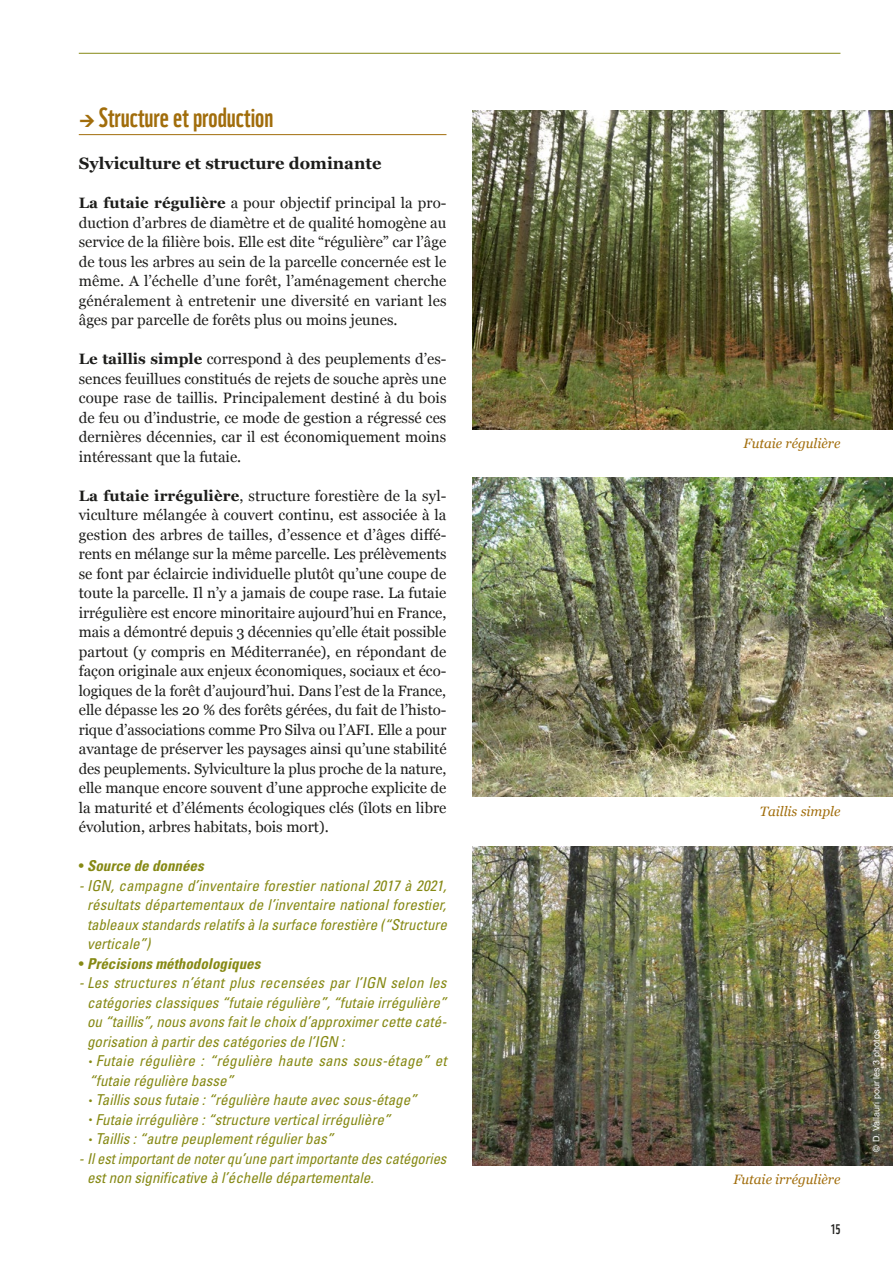
<style>
.page{position:relative;width:893px;height:1263px;background:#fff}
.page>*{position:absolute;margin:0;border:0;box-sizing:border-box;transform-origin:0 0}
.t1{font:27px "WWF";color:#a16d0b}
.t2{font:700 16.5px "Georgia";color:#1d1d1b}
.t3{font:15px/19.5px "Georgia";color:#1d1d1b;text-align:justify}
.t4{font:italic condensed 15px/19.5px "Univers";color:#868914;text-align:justify}
.t5{font:italic 700 condensed 15px "Univers";color:#868914}
.t6{font:italic 13.5px "Georgia";color:#a16d0b}
.t7{font:13.5px "WWF";color:#1d1d1b}
.t8{font:9px "Arial";color:#fff}
.s1{font-weight:700}
.s2{font-weight:400;font-style:normal}
.s3{font-style:normal;font-size:9px}
</style>
<div class="page">
<hr style="left:79px;top:53px;width:761px;height:1px;background:#868914">
<hr style="left:79px;top:134px;width:367px;height:1px;background:#a16d0b">
<img style="left:473px;top:111px;width:420px;height:318px">
<img style="left:473px;top:478px;width:420px;height:319px">
<img style="left:473px;top:846px;width:420px;height:319px">
<h1 class="t1" style="left:99px;top:96px;width:176px">Structure et production</h1>
<p class="t2" style="left:79px;top:151px;width:304px">Sylviculture et structure dominante</p>
<p class="t3" style="left:79px;top:192px;width:369px"><span class="s1">La futaie régulière</span> a pour objectif principal la pro&shy;duction d’arbres de diamètre et de qualité homogène au service de la filière bois. Elle est dite “régulière” car l’âge de tous les arbres au sein de la parcelle concernée est le même. A l’échelle d’une forêt, l’aménagement cherche généralement à entretenir une diversité en variant les âges par parcelle de forêts plus ou moins jeunes.</p>
<p class="t3" style="left:79px;top:348px;width:369px"><span class="s1">Le taillis simple</span> correspond à des peuplements d’es&shy;sences feuillues constitués de rejets de souche après une coupe rase de taillis. Principalement destiné à du bois de feu ou d’industrie, ce mode de gestion a régressé ces dernières décennies, car il est économiquement moins intéressant que la futaie.</p>
<p class="t3" style="left:79px;top:485px;width:369px"><span class="s1">La futaie irrégulière</span>, structure forestière de la syl&shy;viculture mélangée à couvert continu, est associée à la gestion des arbres de tailles, d’essence et d’âges diffé&shy;rents en mélange sur la même parcelle. Les prélèvements se font par éclaircie individuelle plutôt qu’une coupe de toute la parcelle. Il n’y a jamais de coupe rase. La futaie irrégulière est encore minoritaire aujourd’hui en France, mais a démontré depuis 3 décennies qu’elle était possible partout (y compris en Méditerranée), en répondant de façon originale aux enjeux économiques, sociaux et éco&shy;logiques de la forêt d’aujourd’hui. Dans l’est de la France, elle dépasse les 20 % des forêts gérées, du fait de l’histo&shy;rique d’associations comme Pro Silva ou l’AFI. Elle a pour avantage de préserver les paysages ainsi qu’une stabilité des peuplements. Sylviculture la plus proche de la nature, elle manque encore souvent d’une approche explicite de la maturité et d’éléments écologiques clés (îlots en libre évolution, arbres habitats, bois mort).</p>
<p class="t5" style="left:79px;top:856px;width:126px"><span class="s2">•</span> Source de données</p>
<p class="t4" style="left:87px;top:875px;width:361px;text-indent:-8px">- IGN, campagne d’inventaire forestier national 2017 à 2021, résultats départementaux de l’inventaire national forestier, tableaux standards relatifs à la surface forestière (“Structure verticale”)</p>
<p class="t5" style="left:79px;top:954px;width:183px"><span class="s2">•</span> Précisions méthodologiques</p>
<p class="t4" style="left:87px;top:973px;width:361px;text-indent:-8px">- Les structures n’étant plus recensées par l’IGN selon les catégories classiques “futaie régulière”, “futaie irrégulière” ou “taillis”, nous avons fait le choix d’approximer cette caté&shy;gorisation à partir des catégories de l’IGN :</p>
<p class="t4" style="left:89px;top:1051px;width:359px"><span class="s3">•</span> Futaie régulière : “régulière haute sans sous-étage” et “futaie régulière basse”</p>
<p class="t4" style="left:89px;top:1090px;width:329px"><span class="s3">•</span> Taillis sous futaie : “régulière haute avec sous-étage”</p>
<p class="t4" style="left:89px;top:1109px;width:303px"><span class="s3">•</span> Futaie irrégulière : “structure vertical irrégulière”</p>
<p class="t4" style="left:89px;top:1129px;width:246px"><span class="s3">•</span> Taillis : “autre peuplement régulier bas”</p>
<p class="t4" style="left:87px;top:1148px;width:361px;text-indent:-8px">- Il est important de noter qu’une part importante des catégories est non significative à l’échelle départementale.</p>
<p class="t6" style="left:744px;top:434px;width:98px">Futaie régulière</p>
<p class="t6" style="left:760px;top:802px;width:82px">Taillis simple</p>
<p class="t6" style="left:733px;top:1169px;width:109px">Futaie irrégulière</p>
<p class="t7" style="left:830px;top:1219px;width:11px">15</p>
<p class="t8" style="left:870px;top:1151px;width:123px;rotate:-90deg">© D. Vallauri pour les 3 photos</p>
</div>
